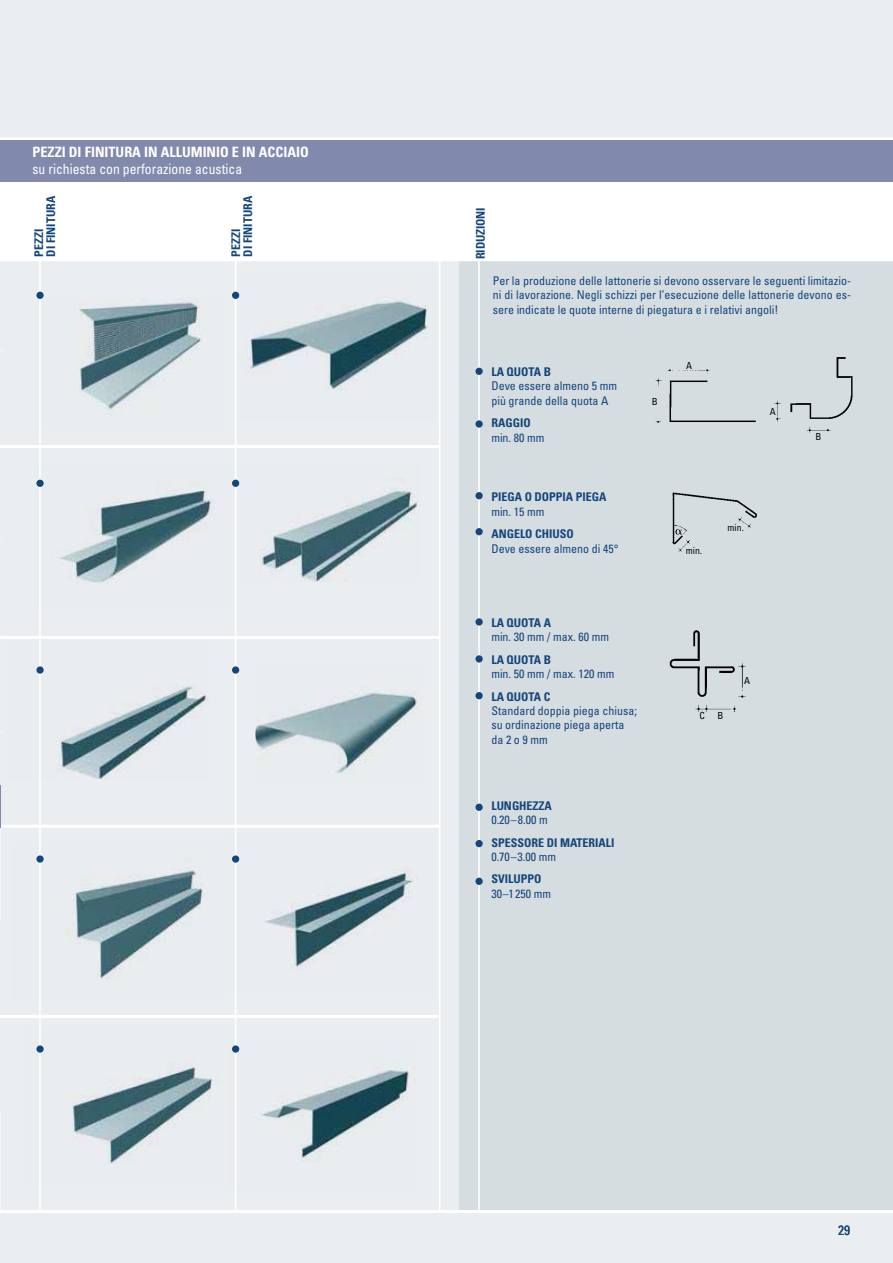
<style>
.page{position:relative;width:893px;height:1263px;background:#ebeef0}
.page>*{position:absolute;margin:0;border:0;box-sizing:border-box;transform-origin:0 0}
.t1{font:700 condensed 14.25px "Univers";color:#fff}
.t2{font:condensed 14.25px "Univers";color:#fff;scale:.96 1}
.t3{font:condensed 13.5px "Univers";color:#14467b}
.t4{font:condensed 12px/14.4px "Univers";color:#14467b}
.t5{font:700 condensed 12px/12px "Univers";color:#14467b}
.t6{font:condensed 9.75px "Univers";color:#040809}
</style>
<div class="page">
<div style="left:459px;top:260px;width:434px;height:951px;background:#d6dde1"></div>
<div style="left:0;top:139px;width:893px;height:121px;background:#fff"></div>
<img style="left:36px;top:479px;width:176px;height:105px">
<img style="left:56px;top:685px;width:152px;height:95px">
<img style="left:238px;top:292px;width:189px;height:98px">
<img style="left:65px;top:868px;width:138px;height:111px">
<img style="left:258px;top:479px;width:162px;height:103px">
<img style="left:232px;top:855px;width:181px;height:113px">
<img style="left:42px;top:297px;width:160px;height:113px">
<img style="left:72px;top:1061px;width:141px;height:103px">
<img style="left:255px;top:692px;width:162px;height:82px">
<img style="left:655px;top:369px;width:101px;height:54px">
<img style="left:774px;top:357px;width:79px;height:76px">
<img style="left:672px;top:492px;width:85px;height:60px">
<img style="left:669px;top:630px;width:76px;height:82px">
<img style="left:237px;top:1045px;width:172px;height:116px">
<hr style="left:0;top:1015px;width:438px;height:3px;background:#fff">
<hr style="left:0;top:825px;width:440px;height:3px;background:#fff">
<hr style="left:0;top:636px;width:440px;height:3px;background:#fff">
<hr style="left:0;top:445px;width:440px;height:3px;background:#fff">
<hr style="left:235px;top:260px;width:1px;height:951px;background:#fff">
<hr style="left:39px;top:255px;width:2px;height:956px;background:#fff">
<hr style="left:439px;top:260px;width:1px;height:951px;background:#fff">
<hr style="left:478px;top:260px;width:2px;height:951px;background:#fff">
<hr style="left:0;top:1210px;width:893px;height:3px;background:#fff">
<hr style="left:0;top:258px;width:893px;height:3px;background:#fff">
<hr style="left:0;top:138px;width:893px;height:3px;background:#fff">
<div style="left:0;top:141px;width:893px;height:41px;background:#8189ac"></div>
<div style="left:475px;top:368px;width:8px;height:7px;border:2px solid #14467b;border-radius:50%"></div>
<div style="left:475px;top:420px;width:8px;height:8px;border:2px solid #14467b;border-radius:50%"></div>
<div style="left:475px;top:528px;width:8px;height:7px;border:2px solid #14467b;border-radius:50%"></div>
<div style="left:475px;top:492px;width:8px;height:7px;border:2px solid #14467b;border-radius:50%"></div>
<div style="left:475px;top:618px;width:8px;height:8px;border:2px solid #14467b;border-radius:50%"></div>
<div style="left:475px;top:655px;width:8px;height:8px;border:2px solid #14467b;border-radius:50%"></div>
<div style="left:475px;top:692px;width:8px;height:7px;border:2px solid #14467b;border-radius:50%"></div>
<div style="left:475px;top:878px;width:8px;height:7px;border:2px solid #14467b;border-radius:50%"></div>
<div style="left:475px;top:840px;width:8px;height:7px;border:2px solid #14467b;border-radius:50%"></div>
<div style="left:475px;top:804px;width:8px;height:7px;border:2px solid #14467b;border-radius:50%"></div>
<div style="left:36px;top:292px;width:8px;height:7px;border:2px solid #14467b;border-radius:50%"></div>
<div style="left:36px;top:480px;width:8px;height:7px;border:2px solid #14467b;border-radius:50%"></div>
<div style="left:36px;top:666px;width:8px;height:8px;border:2px solid #14467b;border-radius:50%"></div>
<div style="left:36px;top:855px;width:8px;height:8px;border:2px solid #14467b;border-radius:50%"></div>
<div style="left:36px;top:1045px;width:8px;height:8px;border:2px solid #14467b;border-radius:50%"></div>
<div style="left:232px;top:292px;width:7px;height:7px;border:2px solid #14467b;border-radius:50%"></div>
<div style="left:232px;top:480px;width:7px;height:7px;border:2px solid #14467b;border-radius:50%"></div>
<div style="left:232px;top:666px;width:7px;height:8px;border:2px solid #14467b;border-radius:50%"></div>
<div style="left:232px;top:855px;width:7px;height:8px;border:2px solid #14467b;border-radius:50%"></div>
<div style="left:232px;top:1045px;width:7px;height:8px;border:2px solid #14467b;border-radius:50%"></div>
<p class="t1" style="left:33px;top:147px;width:278px">PEZZI DI FINITURA IN ALLUMINIO E IN ACCIAIO</p>
<p class="t2" style="left:33px;top:163px;width:220px">su richiesta con perforazione acustica</p>
<p class="t5" style="left:34px;top:257px;width:62px;rotate:-90deg">PEZZI<br>DI FINITURA</p>
<p class="t5" style="left:231px;top:257px;width:62px;rotate:-90deg">PEZZI<br>DI FINITURA</p>
<p class="t5" style="left:476px;top:259px;width:53px;rotate:-90deg">RIDUZIONI</p>
<p class="t4" style="left:493px;top:275px;width:360px;text-align:justify">Per la produzione delle lattonerie si devono osservare le seguenti limitazio&shy;ni di lavorazione. Negli schizzi per l’esecuzione delle lattonerie devono es&shy;sere indicate le quote interne di piegatura e i relativi angoli!</p>
<p class="t5" style="left:491px;top:367px;width:61px">LA QUOTA B</p>
<p class="t4" style="left:491px;top:380px;width:127px">Deve essere almeno 5 mm più grande della quota A</p>
<p class="t5" style="left:491px;top:418px;width:41px">RAGGIO</p>
<p class="t4" style="left:491px;top:431px;width:55px">min. 80 mm</p>
<p class="t5" style="left:491px;top:492px;width:117px">PIEGA O DOPPIA PIEGA</p>
<p class="t4" style="left:491px;top:505px;width:55px">min. 15 mm</p>
<p class="t5" style="left:491px;top:529px;width:84px">ANGELO CHIUSO</p>
<p class="t4" style="left:491px;top:542px;width:129px">Deve essere almeno di 45°</p>
<p class="t6" style="left:652px;top:398px;width:7px">B</p>
<p class="t5" style="left:491px;top:618px;width:61px">LA QUOTA A</p>
<p class="t4" style="left:491px;top:631px;width:119px">min. 30 mm / max. 60 mm</p>
<p class="t5" style="left:491px;top:655px;width:61px">LA QUOTA B</p>
<p class="t4" style="left:491px;top:668px;width:125px">min. 50 mm / max. 120 mm</p>
<p class="t5" style="left:491px;top:691px;width:61px">LA QUOTA C</p>
<p class="t4" style="left:491px;top:705px;width:147px">Standard doppia piega chiusa; su ordinazione piega aperta da 2 o 9 mm</p>
<p class="t5" style="left:491px;top:801px;width:62px">LUNGHEZZA</p>
<p class="t4" style="left:491px;top:814px;width:58px">0.20–8.00 m</p>
<p class="t5" style="left:491px;top:838px;width:125px">SPESSORE DI MATERIALI</p>
<p class="t4" style="left:491px;top:851px;width:66px">0.70–3.00 mm</p>
<p class="t5" style="left:491px;top:874px;width:51px">SVILUPPO</p>
<p class="t4" style="left:491px;top:887px;width:61px">30–1250 mm</p>
<p class="t6" style="left:686px;top:362px;width:7px">A</p>
<p class="t6" style="left:770px;top:407px;width:7px">A</p>
<p class="t6" style="left:686px;top:547px;width:18px">min.</p>
<p class="t6" style="left:727px;top:524px;width:18px">min.</p>
<p class="t6" style="left:699px;top:712px;width:7px">C</p>
<p class="t6" style="left:717px;top:712px;width:7px">B</p>
<p class="t6" style="left:744px;top:677px;width:7px">A</p>
<p class="t6" style="left:815px;top:433px;width:7px">B</p>
<p class="t3" style="left:838px;top:1225px;width:13px">29</p>
</div>
